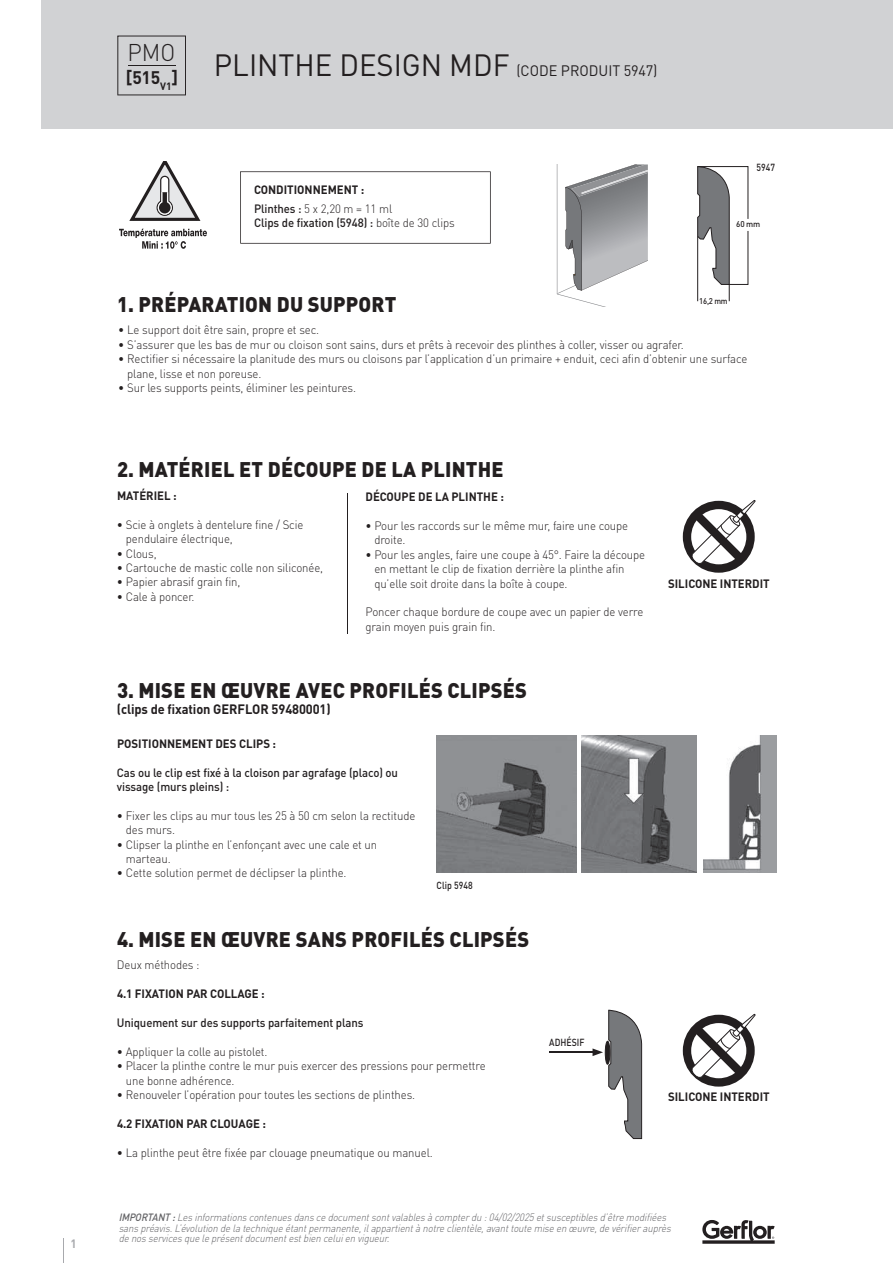
<style>
.page{position:relative;width:893px;height:1263px;background:#fff}
.page>*{position:absolute;margin:0;border:0;box-sizing:border-box;transform-origin:0 0}
.t1{font:300 24px "DIN Pro";color:#231f20;scale:.95 1}
.t2{font:900 21px "DIN Pro";letter-spacing:.01em;color:#231f20;scale:.95 1}
.t3{font:700 18px "DIN Pro";color:#231f20}
.t4{font:15px "DIN Pro";color:#231f20;scale:.96 1}
.t5{font:700 13.5px "DIN Pro";letter-spacing:-.01em;color:#231f20;scale:.95 1}
.t6{font:300 12px/14.4px "DIN Pro";letter-spacing:-.01em;color:#231f20;scale:.95 1}
.t7{font:700 12px/18.6px "DIN Pro";color:#231f20;scale:.95 1}
.t8{font:500 12px/14.4px "DIN Pro";letter-spacing:-.01em;color:#231f20;scale:.95 1}
.t9{font:700 12px "DIN Pro";color:#a8a9ad;scale:.95 1}
.t10{font:italic 300 10.5px/10.5px "DIN Pro";color:#636366;scale:.91 1}
.t11{font:500 10.2px "DIN Pro";color:#231f20;scale:.85 1}
.t12{font:500 8.4px "DIN";letter-spacing:-.025em;color:#231f20;scale:.92 1}
.t13{font:500 8.4px "DIN";letter-spacing:-.025em;color:#231f20}
.s1{font-size:30.45px}
.s2{font-weight:500}
.s3{font-weight:300}
</style>
<div class="page">
<div style="left:42px;top:0;width:851px;height:129px;background:#d1d2d4"></div>
<svg style="left:117px;top:36px;width:69px;height:59px"></svg>
<svg style="left:119px;top:162px;width:88px;height:87px"></svg>
<svg style="left:240px;top:171px;width:251px;height:73px"></svg>
<svg style="left:557px;top:164px;width:91px;height:143px"></svg>
<hr style="left:347px;top:493px;width:1px;height:140px;background:#231f20">
<svg style="left:697px;top:166px;width:51px;height:135px"></svg>
<svg style="left:684px;top:500px;width:72px;height:71px"></svg>
<svg style="left:684px;top:1013px;width:72px;height:72px"></svg>
<img style="left:582px;top:736px;width:114px;height:136px">
<img style="left:704px;top:736px;width:72px;height:136px">
<img style="left:437px;top:736px;width:139px;height:136px">
<hr style="left:549px;top:1051px;width:46px;height:2px;background:#231f20">
<svg style="left:593px;top:1009px;width:49px;height:130px"></svg>
<svg style="left:702px;top:1220px;width:73px;height:24px"></svg>
<svg style="left:63px;top:1238px;width:1px;height:25px"></svg>
<p class="t9" style="left:70px;top:1235px;width:8px">1</p>
<h1 class="t1" style="left:127px;top:36px;width:52px">PMO</h1>
<h3 class="t3" style="left:126px;top:65px;width:54px">[515<sub>V1</sub>]</h3>
<p class="t4" style="left:214px;top:61px;width:464px"><span class="s1">PLINTHE DESIGN MDF</span> (CODE PRODUIT 5947)</p>
<p class="t7" style="left:254px;top:180px;width:147px">CONDITIONNEMENT :<br><span class="s2">Plinthes :</span> <span class="s3">5 x 2,20 m = 11 ml</span></p>
<p class="t8" style="left:254px;top:215px;width:213px">Clips de fixation (5948) : <span class="s3">boîte de 30 clips</span></p>
<h2 class="t2" style="left:117px;top:290px;width:296px">1. PRÉPARATION DU SUPPORT</h2>
<p class="t11" style="left:756px;top:161px;width:23px">5947</p>
<p class="t13" style="left:736px;top:219px;width:25px">60 mm</p>
<p class="t12" style="left:699px;top:295px;width:32px">16,2 mm</p>
<p class="t6" style="left:118px;top:322px;width:213px">• Le support doit être sain, propre et sec.</p>
<p class="t6" style="left:118px;top:337px;width:597px">• S’assurer que les bas de mur ou cloison sont sains, durs et prêts à recevoir des plinthes à coller, visser ou agrafer.</p>
<p class="t6" style="left:127px;top:351px;width:654px;text-indent:-9px">• Rectifier si nécessaire la planitude des murs ou cloisons par l’application d’un primaire + enduit, ceci afin d’obtenir une surface plane, lisse et non poreuse.</p>
<p class="t6" style="left:118px;top:380px;width:252px">• Sur les supports peints, éliminer les peintures.</p>
<h2 class="t2" style="left:117px;top:455px;width:408px">2. MATÉRIEL ET DÉCOUPE DE LA PLINTHE</h2>
<p class="t7" style="left:117px;top:486px;width:64px">MATÉRIEL :</p>
<p class="t6" style="left:126px;top:517px;width:188px;text-indent:-9px">• Scie à onglets à dentelure fine / Scie pendulaire électrique,</p>
<p class="t6" style="left:117px;top:545px;width:43px">• Clous,</p>
<p class="t6" style="left:117px;top:560px;width:219px">• Cartouche de mastic colle non siliconée,</p>
<p class="t6" style="left:117px;top:574px;width:132px">• Papier abrasif grain fin,</p>
<p class="t6" style="left:117px;top:589px;width:83px">• Cale à poncer.</p>
<p class="t7" style="left:365px;top:487px;width:147px">DÉCOUPE DE LA PLINTHE :</p>
<p class="t6" style="left:374px;top:518px;width:269px;text-indent:-9px">• Pour les raccords sur le même mur, faire une coupe droite.</p>
<p class="t6" style="left:374px;top:547px;width:287px;text-indent:-9px">• Pour les angles, faire une coupe à 45°. Faire la découpe en mettant le clip de fixation derrière la plinthe afin qu’elle soit droite dans la boîte à coupe.</p>
<p class="t6" style="left:365px;top:604px;width:294px">Poncer chaque bordure de coupe avec un papier de verre grain moyen puis grain fin.</p>
<h2 class="t2" style="left:117px;top:676px;width:433px">3. MISE EN ŒUVRE AVEC PROFILÉS CLIPSÉS</h2>
<p class="t5" style="left:117px;top:700px;width:226px">(clips de fixation GERFLOR 59480001)</p>
<p class="t7" style="left:117px;top:734px;width:169px">POSITIONNEMENT DES CLIPS :</p>
<p class="t8" style="left:117px;top:765px;width:297px">Cas ou le clip est fixé à la cloison par agrafage (placo) ou vissage (murs pleins) :</p>
<p class="t6" style="left:126px;top:808px;width:306px;text-indent:-9px">• Fixer les clips au mur tous les 25 à 50 cm selon la rectitude des murs.</p>
<p class="t6" style="left:126px;top:837px;width:266px;text-indent:-9px">• Clipser la plinthe en l’enfonçant avec une cale et un marteau.</p>
<p class="t6" style="left:117px;top:865px;width:243px">• Cette solution permet de déclipser la plinthe.</p>
<p class="t11" style="left:437px;top:879px;width:44px">Clip 5948</p>
<h2 class="t2" style="left:117px;top:925px;width:435px">4. MISE EN ŒUVRE SANS PROFILÉS CLIPSÉS</h2>
<p class="t6" style="left:117px;top:957px;width:88px">Deux méthodes :</p>
<p class="t7" style="left:117px;top:984px;width:157px">4.1 FIXATION PAR COLLAGE :</p>
<p class="t8" style="left:117px;top:1015px;width:261px">Uniquement sur des supports parfaitement plans</p>
<p class="t6" style="left:117px;top:1044px;width:160px">• Appliquer la colle au pistolet.</p>
<p class="t6" style="left:126px;top:1058px;width:380px;text-indent:-9px">• Placer la plinthe contre le mur puis exercer des pressions pour permettre une bonne adhérence.</p>
<p class="t6" style="left:117px;top:1087px;width:316px">• Renouveler l’opération pour toutes les sections de plinthes.</p>
<p class="t7" style="left:117px;top:1114px;width:158px">4.2 FIXATION PAR CLOUAGE :</p>
<p class="t6" style="left:117px;top:1145px;width:334px">• La plinthe peut être fixée par clouage pneumatique ou manuel.</p>
<p class="t11" style="left:549px;top:1035px;width:43px">ADHÉSIF</p>
<p class="t7" style="left:668px;top:573px;width:109px">SILICONE INTERDIT</p>
<p class="t7" style="left:668px;top:1087px;width:109px">SILICONE INTERDIT</p>
<p class="t10" style="left:119px;top:1211px;width:611px"><span class="s2">IMPORTANT:</span>Lesinformationscontenuesdanscedocumentsontvalablesàcompterdu:04/02/2025etsusceptiblesd’êtremodifiées sanspréavis.L’évolutiondelatechniqueétantpermanente,ilappartientànotreclientèle,avanttoutemiseenœuvre,devérifierauprès denosservicesqueleprésentdocumentestbienceluienvigueur.</p>
</div>
